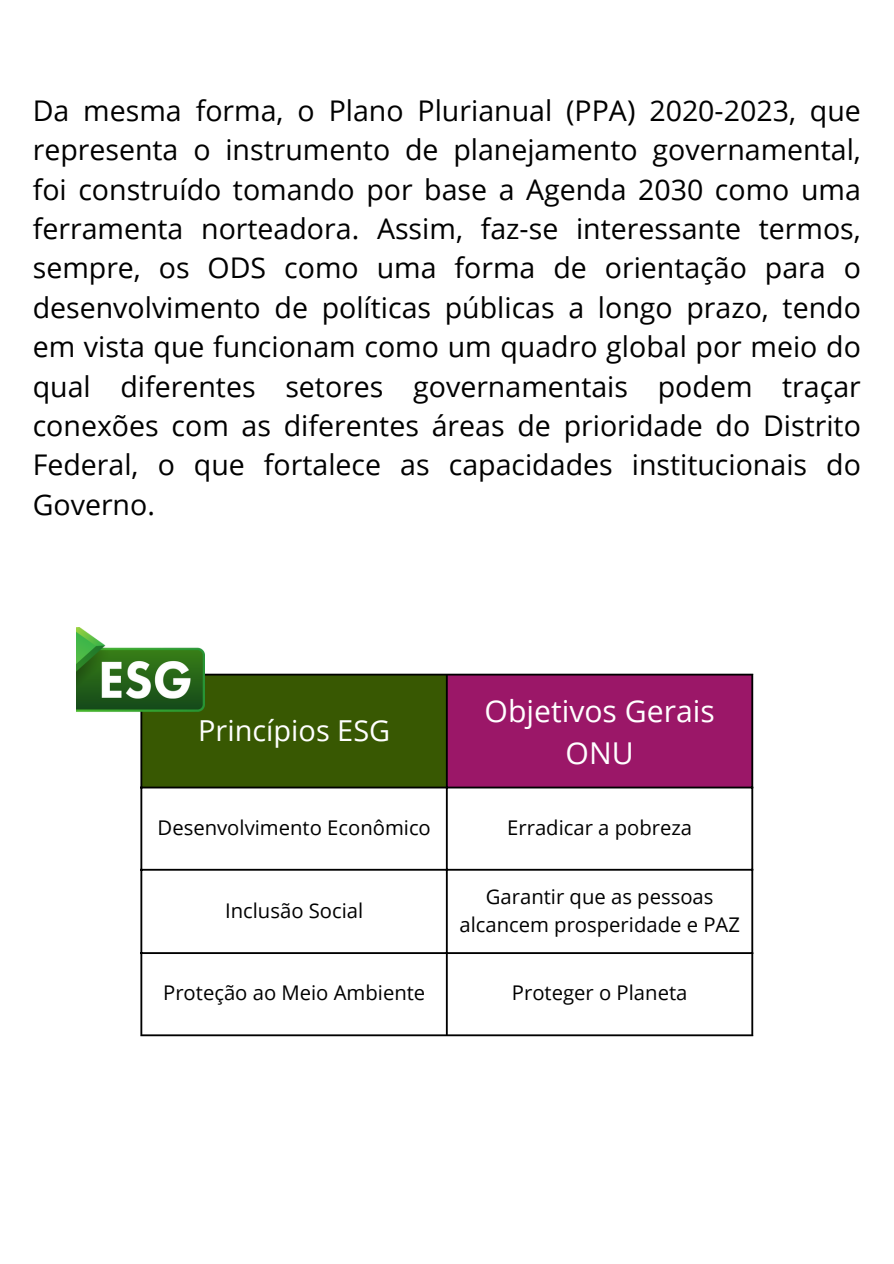
<style>
.page{position:relative;width:894px;height:1264px;background:#fff}
.page>*{position:absolute;margin:0;border:0;box-sizing:border-box;transform-origin:0 0}
.t1{font:30.15px/41.7px "Open Sans";color:#fff;text-align:center}
.t2{font:28.95px "Open Sans";color:#fff}
.t3{font:28.5px/39.5px "Open Sans";color:#000;text-align:justify}
.t4{font:20.25px/27.8px "Open Sans";color:#000;text-align:center}
</style>
<div class="page">
<div style="left:141px;top:674px;width:306px;height:113px;background:#385802"></div>
<div style="left:446px;top:674px;width:306px;height:113px;background:#9b1768"></div>
<hr style="left:140px;top:675px;width:2px;height:359px;background:#000">
<hr style="left:446px;top:675px;width:1px;height:359px;background:#000">
<hr style="left:751px;top:675px;width:2px;height:359px;background:#000">
<hr style="left:140px;top:673px;width:613px;height:2px;background:#000">
<hr style="left:140px;top:786px;width:613px;height:2px;background:#000">
<hr style="left:140px;top:868px;width:613px;height:2px;background:#000">
<hr style="left:140px;top:952px;width:613px;height:2px;background:#000">
<hr style="left:140px;top:1034px;width:613px;height:2px;background:#000">
<img style="left:76px;top:627px;width:128px;height:93px">
<h1 class="t3" style="left:33px;top:90px;width:829px">Da mesma forma, o Plano Plurianual (PPA) 2020-2023, que representa o instrumento de planejamento governamental, foi construído tomando por base a Agenda 2030 como uma ferramenta norteadora. Assim, faz-se interessante termos, sempre, os ODS como uma forma de orientação para o desenvolvimento de políticas públicas a longo prazo, tendo em vista que funcionam como um quadro global por meio do qual diferentes setores governamentais podem traçar conexões com as diferentes áreas de prioridade do Distrito Federal, o que fortalece as capacidades institucionais do Governo.</h1>
<p class="t2" style="left:198px;top:710px;width:193px">Princípios ESG</p>
<p class="t1" style="left:484px;top:689px;width:231px">Objetivos Gerais<br>ONU</p>
<p class="t4" style="left:157px;top:813px;width:275px">Desenvolvimento Econômico</p>
<p class="t4" style="left:507px;top:813px;width:186px">Erradicar a pobreza</p>
<p class="t4" style="left:225px;top:896px;width:140px">Inclusão Social</p>
<p class="t4" style="left:459px;top:882px;width:282px">Garantir que as pessoas alcancem prosperidade e PAZ</p>
<p class="t4" style="left:163px;top:978px;width:263px">Proteção ao Meio Ambiente</p>
<p class="t4" style="left:512px;top:978px;width:177px">Proteger o Planeta</p>
</div>
